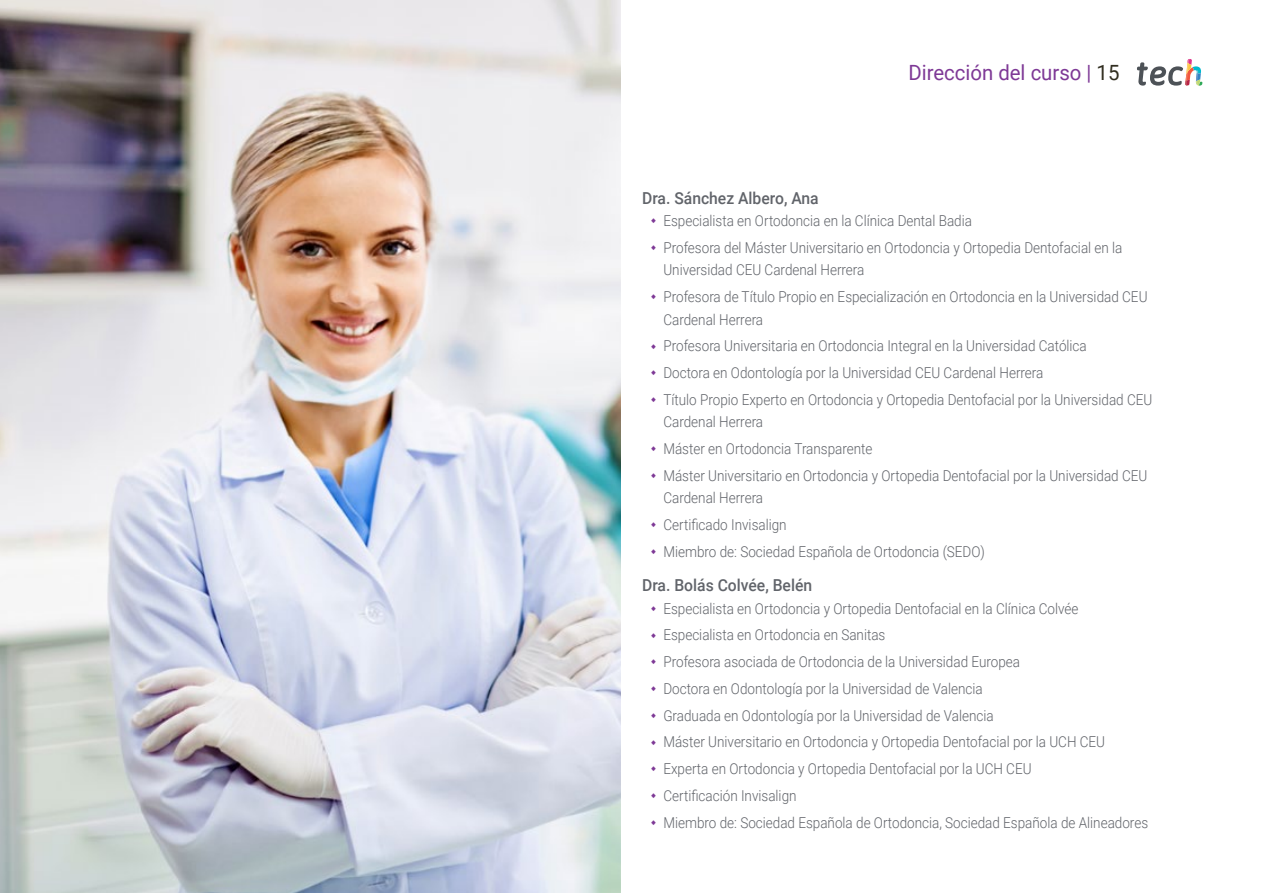
<style>
.page{position:relative;width:1263px;height:893px;background:#fff}
.page>*{position:absolute;margin:0;border:0;box-sizing:border-box;transform-origin:0 0}
.t1{font:21px "Roboto";color:#7e3996}
.t2{font:500 16.5px "Roboto";color:#61646a;scale:.95 1}
.t3{font:300 15px/26.7px "Roboto";color:#61646a;scale:.9 1}
.s1{color:#312e20}
</style>
<div class="page">
<svg style="left:1137px;top:59px;width:65px;height:27px"></svg>
<img style="left:0;top:0;width:621px;height:893px">
<h1 class="t1" style="left:908px;top:57px;width:213px">Dirección del curso | <span class="s1">15</span></h1>
<p class="t2" style="left:642px;top:186px;width:187px">Dra. Sánchez Albero, Ana</p>
<p class="t3" style="left:663px;top:207px;width:512px">Especialista en Ortodoncia en la Clínica Dental Badia<br>Profesora del Máster Universitario en Ortodoncia y Ortopedia Dentofacial en la</p>
<p class="t3" style="left:663px;top:256px;width:539px">Universidad CEU Cardenal Herrera<br>Profesora de Título Propio en Especialización en Ortodoncia en la Universidad CEU</p>
<p class="t3" style="left:663px;top:305px;width:545px">Cardenal Herrera<br>Profesora Universitaria en Ortodoncia Integral en la Universidad Católica<br>Doctora en Odontología por la Universidad CEU Cardenal Herrera<br>Título Propio Experto en Ortodoncia y Ortopedia Dentofacial por la Universidad CEU</p>
<p class="t3" style="left:663px;top:408px;width:539px">Cardenal Herrera<br>Máster en Ortodoncia Transparente<br>Máster Universitario en Ortodoncia y Ortopedia Dentofacial por la Universidad CEU</p>
<p class="t3" style="left:663px;top:484px;width:359px">Cardenal Herrera<br>Certificado Invisalign<br>Miembro de: Sociedad Española de Ortodoncia (SEDO)</p>
<p class="t2" style="left:642px;top:574px;width:180px">Dra. Bolás Colvée, Belén</p>
<p class="t3" style="left:663px;top:594px;width:540px">Especialista en Ortodoncia y Ortopedia Dentofacial en la Clínica Colvée Especialista en Ortodoncia en Sanitas<br>Profesora asociada de Ortodoncia de la Universidad Europea<br>Doctora en Odontología por la Universidad de Valencia<br>Graduada en Odontología por la Universidad de Valencia<br>Máster Universitario en Ortodoncia y Ortopedia Dentofacial por la UCH CEU Experta en Ortodoncia y Ortopedia Dentofacial por la UCH CEU<br>Certificación Invisalign<br>Miembro de: Sociedad Española de Ortodoncia, Sociedad Española de Alineadores</p>
</div>
